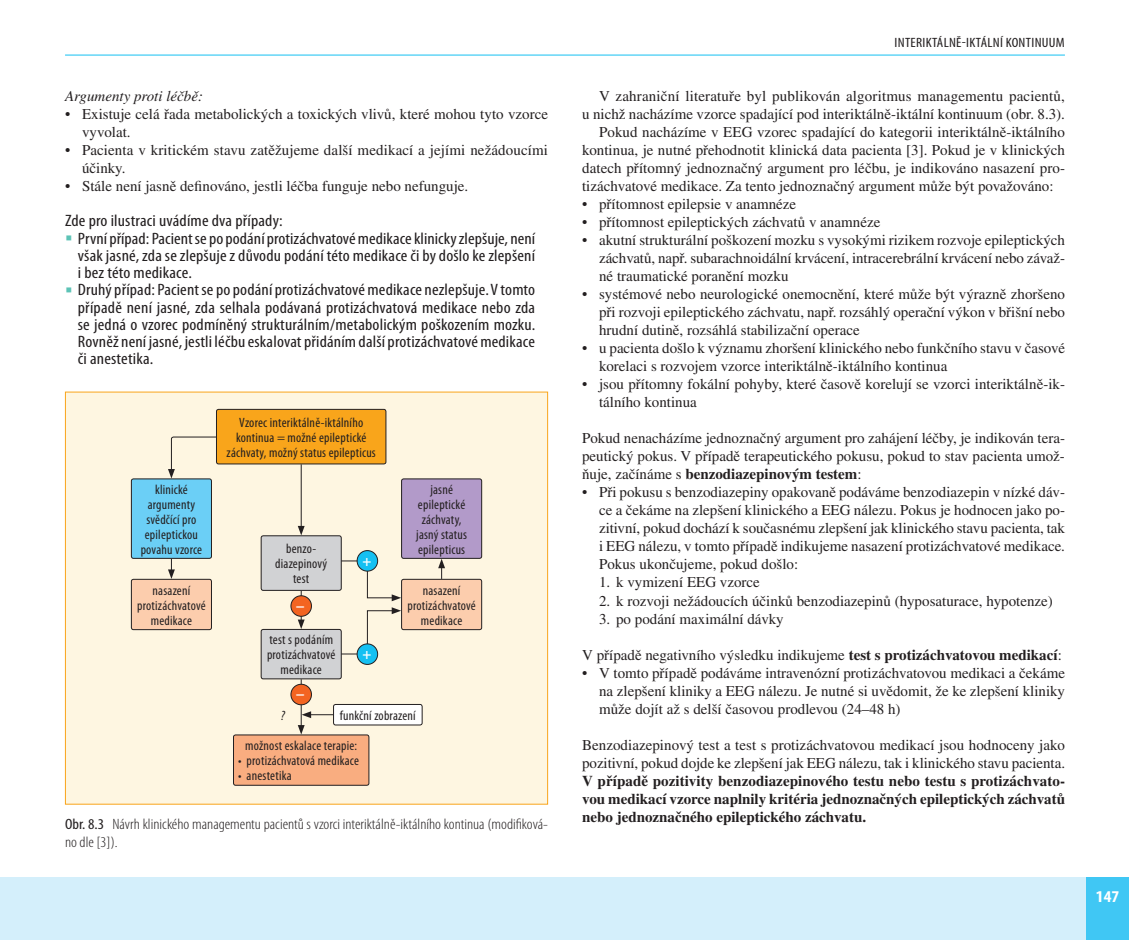
<style>
.page{position:relative;width:1129px;height:940px;background:#fff}
.page>*{position:absolute;margin:0;border:0;box-sizing:border-box;transform-origin:0 0}
.t1{font:condensed 16.5px/17.2px "Myriad Pro";letter-spacing:.01em;color:#231f20;scale:1.1 1}
.t2{font:700 condensed 16.5px "Myriad Pro";color:#fff;scale:1.1 1}
.t3{font:15px/18px "Times CE";color:#231f20}
.t4{font:700 15px/18px "Times CE";color:#231f20;text-align:justify}
.t5{font:300 condensed 15px/18px "Myriad Pro";color:#231f20;scale:1.1 1}
.t6{font:italic 15px "Times CE";color:#231f20}
.t7{font:700 condensed 15px "Myriad Pro";color:#fff}
.t8{font:condensed 13.5px/15px "Myriad Pro";letter-spacing:.015em;color:#231f20;text-align:center}
.t9{font:condensed 13.5px "Myriad Pro";letter-spacing:.015em;color:#231f20;scale:1.1 1}
.t10{font:italic condensed 13.5px "Myriad Pro";color:#231f20}
.s1{font-weight:400}
.s2{font-weight:700}
</style>
<div class="page">
<hr style="left:0;top:876px;width:1px;height:63px;background:#d4effb">
<div style="left:2px;top:876px;width:1126px;height:63px;background:#d4effb"></div>
<div style="left:1085px;top:876px;width:43px;height:63px;background:#40c7f4"></div>
<hr style="left:65px;top:55px;width:999px;height:1px;background:#15c0f2">
<div style="left:65px;top:391px;width:483px;height:413px;background:#fef6e1;border:1px solid #f9a51b"></div>
<div style="left:131px;top:478px;width:80px;height:80px;background:#6bcff6;border-radius:2px"></div>
<div style="left:131px;top:478px;width:81px;height:80px;border:1px solid #231f20;border-radius:2px"></div>
<div style="left:401px;top:579px;width:80px;height:50px;background:#fccdad;border-radius:2px"></div>
<div style="left:401px;top:578px;width:81px;height:51px;border:1px solid #231f20;border-radius:2px"></div>
<div style="left:233px;top:734px;width:136px;height:50px;background:#f9ad80;border-radius:2px"></div>
<div style="left:233px;top:734px;width:136px;height:51px;border:1px solid #231f20;border-radius:2px"></div>
<div style="left:131px;top:579px;width:80px;height:50px;background:#fccdad;border-radius:2px"></div>
<div style="left:131px;top:578px;width:81px;height:51px;border:1px solid #231f20;border-radius:2px"></div>
<div style="left:401px;top:478px;width:80px;height:80px;background:#b29ac9;border-radius:2px"></div>
<div style="left:401px;top:478px;width:81px;height:80px;border:1px solid #231f20;border-radius:2px"></div>
<div style="left:216px;top:409px;width:170px;height:54px;background:#f9a51b;border-radius:2px"></div>
<div style="left:216px;top:409px;width:170px;height:55px;border:1px solid #231f20;border-radius:2px"></div>
<hr style="left:301px;top:464px;width:1px;height:64px;background:#231f20">
<svg style="left:298px;top:525px;width:6px;height:10px"></svg>
<svg style="left:334px;top:560px;width:67px;height:41px"></svg>
<svg style="left:341px;top:607px;width:60px;height:47px"></svg>
<svg style="left:168px;top:436px;width:49px;height:42px"></svg>
<svg style="left:168px;top:558px;width:7px;height:20px"></svg>
<svg style="left:302px;top:711px;width:31px;height:6px"></svg>
<svg style="left:438px;top:558px;width:7px;height:20px"></svg>
<div style="left:357px;top:550px;width:20px;height:21px;background:#15c0f2;border-radius:50%"></div>
<div style="left:356px;top:550px;width:22px;height:21px;border:1px solid #231f20;border-radius:50%"></div>
<div style="left:357px;top:643px;width:20px;height:21px;background:#15c0f2;border-radius:50%"></div>
<div style="left:356px;top:643px;width:22px;height:21px;border:1px solid #231f20;border-radius:50%"></div>
<div style="left:261px;top:535px;width:80px;height:55px;background:#d1d2d4;border-radius:2px"></div>
<div style="left:261px;top:535px;width:80px;height:55px;border:1px solid #231f20;border-radius:2px"></div>
<div style="left:261px;top:629px;width:80px;height:49px;background:#d1d2d4;border-radius:2px"></div>
<div style="left:261px;top:628px;width:80px;height:51px;border:1px solid #231f20;border-radius:2px"></div>
<hr style="left:301px;top:590px;width:1px;height:31px;background:#231f20">
<svg style="left:298px;top:619px;width:6px;height:9px"></svg>
<div style="left:291px;top:595px;width:20px;height:21px;background:#f36421;border-radius:50%"></div>
<div style="left:290px;top:595px;width:22px;height:21px;border:1px solid #231f20;border-radius:50%"></div>
<hr style="left:301px;top:679px;width:1px;height:48px;background:#231f20">
<svg style="left:298px;top:724px;width:6px;height:10px"></svg>
<div style="left:291px;top:684px;width:20px;height:20px;background:#f36421;border-radius:50%"></div>
<div style="left:290px;top:683px;width:22px;height:21px;border:1px solid #231f20;border-radius:50%"></div>
<div style="left:333px;top:704px;width:89px;height:20px;background:#fff;border-radius:2px"></div>
<div style="left:333px;top:703px;width:89px;height:22px;border:1px solid #231f20;border-radius:2px"></div>
<p class="t6" style="left:65px;top:87px;width:139px">Argumenty proti léčbě:</p>
<p class="t3" style="left:82px;top:105px;width:467px;text-indent:-17px">• Existuje celá řada metabolických a toxických vlivů, které mohou tyto vzorce vyvolat.</p>
<p class="t3" style="left:82px;top:141px;width:467px;text-indent:-17px">• Pacienta v kritickém stavu zatěžujeme další medikací a jejími nežádoucími účinky.</p>
<p class="t3" style="left:65px;top:177px;width:405px">• Stále není jasně definováno, jestli léčba funguje nebo nefunguje.</p>
<p class="t1" style="left:78px;top:212px;width:417px;text-indent:-13px">Zde pro ilustraci uvádíme dva případy:<br>První případ: Pacient se popodání protizáchvatové medikace klinicky zlepšuje, není však jasné, zda se zlepšuje zdůvodu podání této medikace či by došlo kezlepšení i bez této medikace.<br>Druhý případ: Pacient se popodání protizáchvatové medikace nezlepšuje. V tomto případě není jasné, zda selhala podávaná protizáchvatová medikace nebo zda se jedná o vzorec podmíněný strukturálním/metabolickým poškozením mozku.<br>Rovněž není jasné, jestli léčbu eskalovat přidáním další protizáchvatové medikace či anestetika.</p>
<p class="t8" style="left:141px;top:481px;width:63px">klinické argumenty svědčící pro epileptickou povahu vzorce</p>
<p class="t8" style="left:137px;top:582px;width:70px">nasazení protizáchvatové medikace</p>
<p class="t8" style="left:226px;top:415px;width:151px">Vzorec interiktálně-iktálního kontinua = možné epileptické záchvaty, možný status epilepticus</p>
<p class="t8" style="left:275px;top:541px;width:53px">benzo&shy;diazepinový test</p>
<p class="t7" style="left:296px;top:596px;width:10px">−</p>
<p class="t8" style="left:267px;top:632px;width:70px">test s podáním protizáchvatové medikace</p>
<p class="t7" style="left:296px;top:684px;width:10px">−</p>
<p class="t7" style="left:362px;top:551px;width:10px">+</p>
<p class="t7" style="left:362px;top:644px;width:10px">+</p>
<p class="t8" style="left:416px;top:481px;width:52px">jasné epileptické záchvaty, jasný status epilepticus</p>
<p class="t8" style="left:407px;top:582px;width:70px">nasazení protizáchvatové medikace</p>
<p class="t10" style="left:281px;top:706px;width:6px">?</p>
<p class="t8" style="left:340px;top:707px;width:78px">funkční zobrazení</p>
<p class="t8" style="left:245px;top:738px;width:113px">možnost eskalace terapie:</p>
<p class="t8" style="left:238px;top:753px;width:122px">• protizáchvatová medikace</p>
<p class="t8" style="left:238px;top:768px;width:55px">• anestetika</p>
<p class="t5" style="left:65px;top:814px;width:440px"><span class="s1">Obr. 8.3</span> Návrh klinického managementu pacientů s vzorci interiktálně-iktálního kontinua (modifiková‑ no dle [3]).</p>
<p class="t9" style="left:894px;top:35px;width:156px">Interiktálně-iktální kontinuum</p>
<p class="t3" style="left:599px;top:87px;width:467px">V zahraniční literatuře byl publikován algoritmus managementu pacientů,</p>
<p class="t3" style="left:582px;top:105px;width:484px">u nichž nacházíme vzorce spadající pod interiktálně-iktální kontinuum (obr. 8.3).</p>
<p class="t3" style="left:599px;top:123px;width:467px">Pokud nacházíme v EEG vzorec spadající do kategorii interiktálně-iktálního</p>
<p class="t3" style="left:582px;top:141px;width:484px">kontinua, je nutné přehodnotit klinická data pacienta [3]. Pokud je v klinických</p>
<p class="t3" style="left:582px;top:159px;width:484px">datech přítomný jednoznačný argument pro léčbu, je indikováno nasazení pro-</p>
<p class="t3" style="left:582px;top:177px;width:473px">tizáchvatové medikace. Za tento jednoznačný argument může být považováno:</p>
<p class="t3" style="left:582px;top:195px;width:216px">• přítomnost epilepsie v anamnéze</p>
<p class="t3" style="left:582px;top:213px;width:300px">• přítomnost epileptických záchvatů v anamnéze</p>
<p class="t3" style="left:599px;top:231px;width:467px;text-align:justify;text-indent:-17px">• akutní strukturální poškození mozku s vysokými rizikem rozvoje epileptických záchvatů, např. subarachnoidální krvácení, intracerebrální krvácení nebo závaž&shy;né traumatické poranění mozku</p>
<p class="t3" style="left:599px;top:285px;width:467px;text-align:justify;text-indent:-17px">• systémové nebo neurologické onemocnění, které může být výrazně zhoršeno při rozvoji epileptického záchvatu, např. rozsáhlý operační výkon v břišní nebo hrudní dutině, rozsáhlá stabilizační operace</p>
<p class="t3" style="left:599px;top:339px;width:467px;text-indent:-17px">• u pacienta došlo k významu zhoršení klinického nebo funkčního stavu v časové korelaci s rozvojem vzorce interiktálně-iktálního kontinua</p>
<p class="t3" style="left:599px;top:375px;width:467px;text-indent:-17px">• jsou přítomny fokální pohyby, které časově korelují se vzorci interiktálně-ik&shy;tálního kontinua</p>
<p class="t3" style="left:582px;top:429px;width:484px;text-align:justify">Pokud nenacházíme jednoznačný argument pro zahájení léčby, je indikován tera&shy;peutický pokus. V případě terapeutického pokusu, pokud to stav pacienta umož&shy;ňuje, začínáme s <span class="s2">benzodiazepinovým testem</span>:</p>
<p class="t3" style="left:599px;top:483px;width:467px;text-align:justify;text-indent:-17px">• Při pokusu s benzodiazepiny opakovaně podáváme benzodiazepin v nízké dáv&shy;ce a čekáme na zlepšení klinického a EEG nálezu. Pokus je hodnocen jako po&shy;zitivní, pokud dochází k současnému zlepšení jak klinického stavu pacienta, tak i EEG nálezu, v tomto případě indikujeme nasazení protizáchvatové medikace.<br>Pokus ukončujeme, pokud došlo:</p>
<p class="t3" style="left:599px;top:573px;width:162px">1. k vymizení EEG vzorce</p>
<p class="t3" style="left:599px;top:591px;width:455px">2. k rozvoji nežádoucích účinků benzodiazepinů (hyposaturace, hypotenze)</p>
<p class="t3" style="left:599px;top:609px;width:186px">3. po podání maximální dávky</p>
<p class="t3" style="left:582px;top:645px;width:481px">V případě negativního výsledku indikujeme <span class="s2">test s protizáchvatovou medikací</span>:</p>
<p class="t3" style="left:599px;top:663px;width:467px;text-align:justify;text-indent:-17px">• V tomto případě podáváme intravenózní protizáchvatovou medikaci a čekáme na zlepšení kliniky a EEG nálezu. Je nutné si uvědomit, že ke zlepšení kliniky může dojít až s delší časovou prodlevou (24–48 h)</p>
<p class="t3" style="left:582px;top:735px;width:484px">Benzodiazepinový test a test s protizáchvatovou medikací jsou hodnoceny jako pozitivní, pokud dojde ke zlepšení jak EEG nálezu, tak i klinického stavu pacienta.</p>
<p class="t4" style="left:582px;top:771px;width:484px">V případě pozitivity benzodiazepinového testu nebo testu s protizáchvato&shy;vou medikací vzorce naplnily kritéria jednoznačných epileptických záchvatů nebo jednoznačného epileptického záchvatu.</p>
<p class="t2" style="left:1095px;top:885px;width:23px">147</p>
</div>
